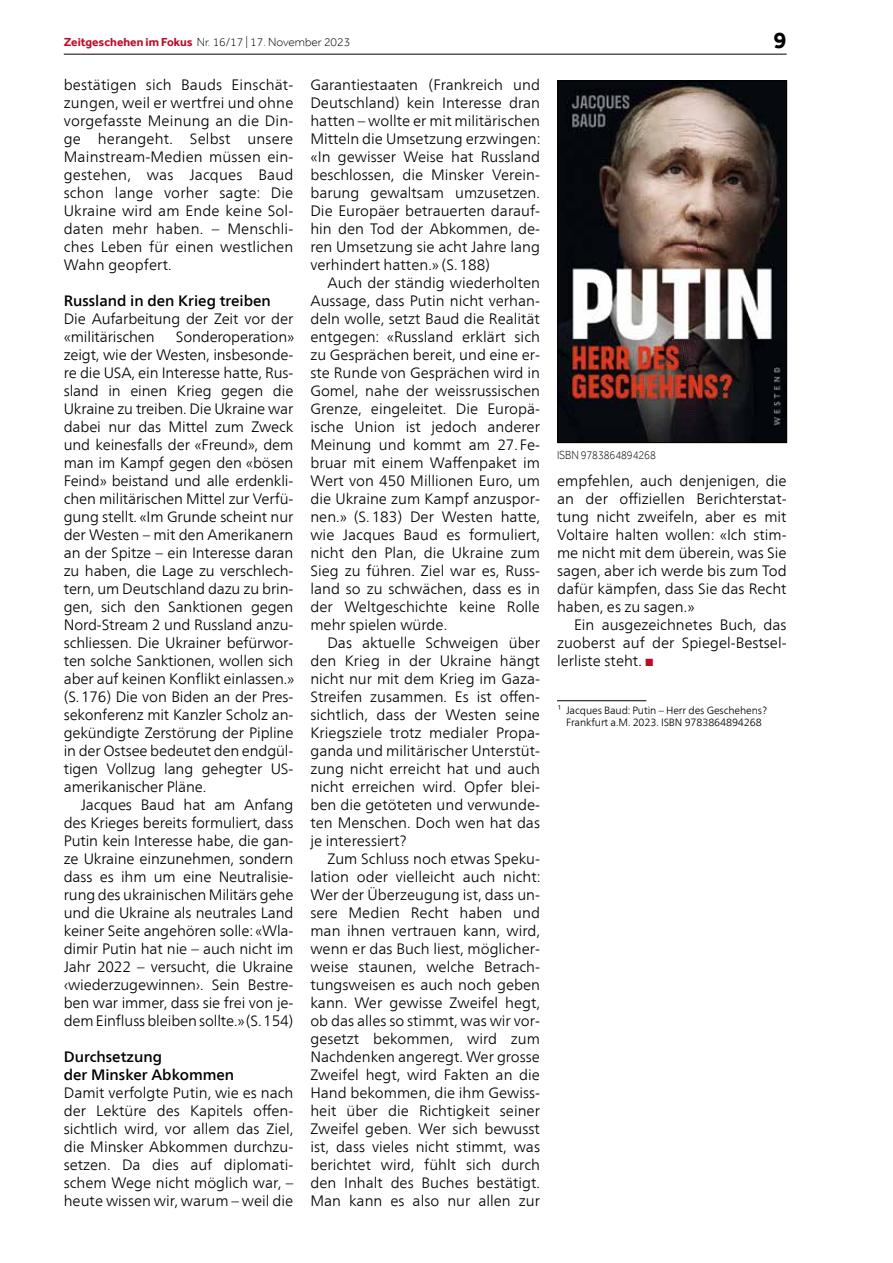
<style>
.page{position:relative;width:893px;height:1263px;background:#fff}
.page>*{position:absolute;margin:0;border:0;box-sizing:border-box;transform-origin:0 0}
.t1{font:700 24px "Effra";color:#000}
.t2{font:300 15px/18px "Frutiger Neue LT Com";color:#000;text-align:justify}
.t3{font:500 15px/18px "Frutiger Neue LT Com";color:#000}
.t4{font:300 12px "Effra";letter-spacing:-.01em;color:#000}
.t5{font:300 12px "Effra";letter-spacing:-.01em;color:#000;scale:.9 1}
.t6{font:300 10.5px/12.6px "Frutiger Neue LT Com";letter-spacing:-.01em;color:#000;text-align:center}
.s1{font-weight:700;color:#bd0a26}
.s2{color:#bd0a26}
</style>
<div class="page">
<hr style="left:64px;top:54px;width:723px;height:1px;background:#000">
<hr style="left:557px;top:700px;width:89px;height:1px;background:#000">
<img style="left:560px;top:83px;width:225px;height:358px">
<div style="left:558px;top:81px;width:229px;height:362px;border:1px solid #000"></div>
<p class="t4" style="left:64px;top:35px;width:288px"><span class="s1">Zeitgeschehen im Fokus</span> Nr. 16/17 | 17. November 2023</p>
<h1 class="t1" style="left:774px;top:26px;width:15px">9</h1>
<p class="t2" style="left:64px;top:76px;width:231px">bestätigen sich Bauds Einschät&shy;zungen, weil er wertfrei und ohne vorgefasste Meinung an die Din&shy;ge herangeht. Selbst unsere Mainstream-Medien müssen ein&shy;gestehen, was Jacques Baud schon lange vorher sagte: Die Ukraine wird am Ende keine Sol&shy;daten mehr haben. – Menschli&shy;ches Leben für einen westlichen Wahn geopfert.</p>
<p class="t3" style="left:64px;top:292px;width:209px">Russland in den Krieg treiben</p>
<p class="t2" style="left:64px;top:310px;width:231px">Die Aufarbeitung der Zeit vor der «militärischen</p>
<p class="t2" style="left:310px;top:76px;width:232px">Garantiestaaten (Frankreich und Deutschland) kein Interesse dran hatten – wollte er mit militärischen Mitteln die Umsetzung erzwingen: «In gewisser Weise hat Russland beschlossen, die Minsker Verein&shy;barung gewaltsam umzusetzen.<br>Die Europäer betrauerten darauf&shy;hin den Tod der Abkommen, de&shy;ren Umsetzung sie acht Jahre lang verhindert hatten.» (S.188)</p>
<p class="t2" style="left:310px;top:274px;width:231px;text-indent:17px">Auch der ständig wiederholten Aussage, dass Putin nicht verhan&shy;deln wolle, setzt Baud die Realität entgegen: «Russland erklärt sich zu Gesprächen bereit, und eine er&shy;ste Runde von Gesprächen wird in Gomel, nahe der weissrussischen Grenze, eingeleitet. Die Europä&shy;ische Union ist jedoch anderer Meinung und kommt am 27. Fe&shy;bruar mit einem Waffenpaket im Wert von 450 Millionen Euro, um die Ukraine zum Kampf anzuspor&shy;nen.» (S.183) Der Westen hatte, wie Jacques Baud es formuliert, nicht den Plan, die Ukraine zum Sieg zu führen. Ziel war es, Russ&shy;land so zu schwächen, dass es in der Weltgeschichte keine Rolle mehr spielen würde.</p>
<p class="t2" style="left:310px;top:634px;width:231px;text-indent:17px">Das aktuelle Schweigen über den Krieg in der Ukraine hängt nicht nur mit dem Krieg im Gaza-Streifen zusammen. Es ist offen&shy;sichtlich, dass der Westen seine Kriegsziele trotz medialer Propa&shy;ganda und militärischer Unterstüt&shy;zung nicht erreicht hat und auch nicht erreichen wird. Opfer blei&shy;ben die getöteten und verwunde&shy;ten Menschen. Doch wen hat das je interessiert?</p>
<p class="t2" style="left:310px;top:850px;width:232px;text-align:left;text-indent:17px">Zum Schluss noch etwas Speku&shy;lation oder vielleicht auch nicht:<br>Wer der Überzeugung ist, dass un&shy;sere Medien Recht haben und man ihnen vertrauen kann, wird, wenn er das Buch liest, möglicher&shy;weise staunen, welche Betrach&shy;tungsweisen es auch noch geben kann. Wer gewisse Zweifel hegt, ob das alles so stimmt, was wir vor&shy;gesetzt bekommen, wird zum<br>Nachdenken angeregt. Wer grosse<br>Zweifel hegt, wird Fakten an die<br>Hand bekommen, die ihm Gewiss&shy;heit über die Richtigkeit seiner<br>Zweifel geben. Wer sich bewusst ist, dass vieles nicht stimmt, was berichtet wird, fühlt sich durch den Inhalt des Buches bestätigt.<br>Man kann es also nur allen zur</p>
<p class="t2" style="left:64px;top:328px;width:232px;text-indent:112px">Sonderoperation» zeigt, wie der Westen, insbesonde&shy;re die USA, ein Interesse hatte, Rus&shy;sland in einen Krieg gegen die Ukraine zu treiben. Die Ukraine war dabei nur das Mittel zum Zweck und keinesfalls der «Freund», dem man im Kampf gegen den «bösen Feind» beistand und alle erdenkli&shy;chen militärischen Mittel zur Verfü&shy;gung stellt. «Im Grunde scheint nur der Westen – mit den Amerikanern an der Spitze – ein Interesse daran zu haben, die Lage zu verschlech&shy;tern, um Deutschland dazu zu brin&shy;gen, sich den Sanktionen gegen Nord-Stream 2 und Russland anzu&shy;schliessen. Die Ukrainer befürwor&shy;ten solche Sanktionen, wollen sich aber auf keinen Konflikt einlassen.» (S.176) Die von Biden an der Pres&shy;sekonferenz mit Kanzler Scholz an&shy;gekündigte Zerstörung der Pipline in der Ostsee bedeutet den endgül&shy;tigen Vollzug lang gehegter US&shy;amerikanischer Pläne.</p>
<p class="t2" style="left:64px;top:796px;width:231px;text-indent:17px">Jacques Baud hat am Anfang des Krieges bereits formuliert, dass Putin kein Interesse habe, die gan&shy;ze Ukraine einzunehmen, sondern dass es ihm um eine Neutralisie&shy;rung des ukrainischen Militärs gehe und die Ukraine als neutrales Land keiner Seite angehören solle: «Wla&shy;dimir Putin hat nie – auch nicht im Jahr 2022 – versucht, die Ukraine ‹wiederzugewinnen›. Sein Bestre&shy;ben war immer, dass sie frei von je&shy;dem Einfluss bleiben sollte.» (S.154)</p>
<p class="t3" style="left:64px;top:1048px;width:172px">Durchsetzung<br>der Minsker Abkommen</p>
<p class="t2" style="left:64px;top:1084px;width:231px">Damit verfolgte Putin, wie es nach der Lektüre des Kapitels offen&shy;sichtlich wird, vor allem das Ziel, die Minsker Abkommen durchzu&shy;setzen. Da dies auf diplomati&shy;schem Wege nicht möglich war, – heute wissen wir, warum – weil die</p>
<p class="t5" style="left:557px;top:448px;width:111px">ISBN 9783864894268</p>
<p class="t2" style="left:557px;top:472px;width:231px">empfehlen, auch denjenigen, die an der offiziellen Berichterstat&shy;tung nicht zweifeln, aber es mit Voltaire halten wollen: «Ich stim&shy;me nicht mit dem überein, was Sie sagen, aber ich werde bis zum Tod dafür kämpfen, dass Sie das Recht haben, es zu sagen.»</p>
<p class="t2" style="left:557px;top:616px;width:231px;text-indent:17px">Ein ausgezeichnetes Buch, das zuoberst auf der Spiegel-Bestsel&shy;lerliste steht. <span class="s2">■</span></p>
<p class="t6" style="left:558px;top:704px;width:211px">¹ Jacques Baud: Putin – Herr des Geschehens?<br>Frankfurt a.M. 2023. ISBN 9783864894268</p>
</div>
